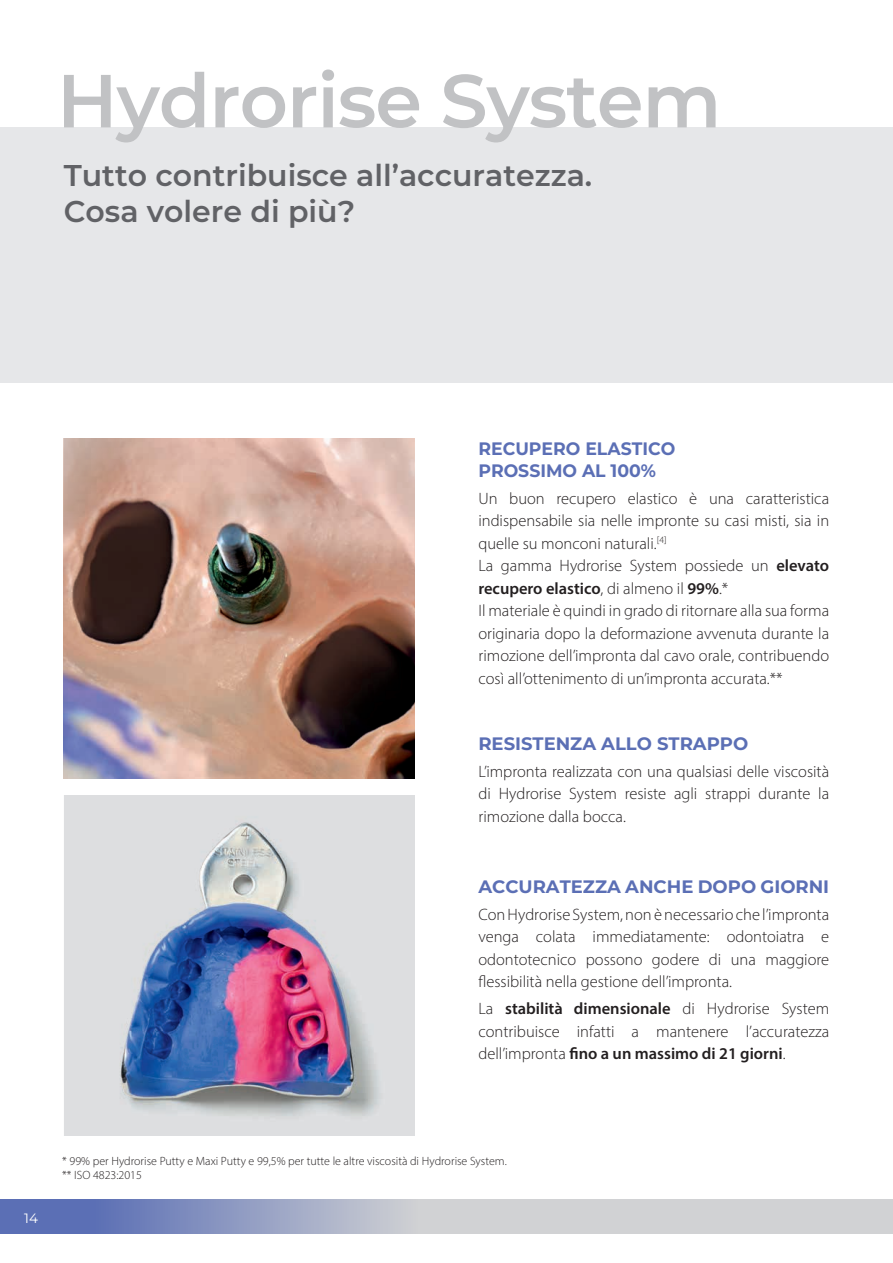
<style>
.page{position:relative;width:893px;height:1263px;background:#fff}
.page>*{position:absolute;margin:0;border:0;box-sizing:border-box;transform-origin:0 0}
.page_title{font:100 75px "Montserrat";letter-spacing:-.015em;color:#c1c2c4}
.t1{font:100 30px/36px "Montserrat";color:#6c6d70}
.unordered_list{font:100 18px "Montserrat";color:#5b6fb5}
.unordered_list-2{font:100 18px "Montserrat";color:#5b6fb5;scale:.96 1}
.unordered_list-3{font:300 16.5px/22.5px "Myriad Pro";color:#231f20;text-align:justify}
.t2{font:100 13.5px "Montserrat";color:#fff}
.unordered_list-4{font:300 12px "Myriad Pro";color:#231f20}
.s1{font-weight:600}
</style>
<div class="page">
<svg style="left:64px;top:1199px;width:829px;height:34px;fill:#d1d2d4"></svg>
<div style="left:0;top:127px;width:893px;height:255px;background:#e6e7e9"></div>
<img style="left:64px;top:438px;width:351px;height:340px">
<img style="left:121px;top:823px;width:233px;height:276px">
<div style="left:0;top:1199px;width:62px;height:34px;background:#5b6fb5"></div>
<p class="page_title" style="left:57px;top:51px;width:666px">Hydrorise System</p>
<h2 class="t1" style="left:64px;top:157px;width:530px">Tutto contribuisce all’accuratezza.<br>Cosa volere di più?</h2>
<p class="unordered_list-2" style="left:478px;top:437px;width:207px">RECUPERO ELASTICO</p>
<p class="unordered_list-2" style="left:478px;top:459px;width:186px">PROSSIMO AL 100%</p>
<p class="unordered_list-3" style="left:478px;top:487px;width:352px">Un buon recupero elastico è una caratteristica indispensabile sia nelle impronte su casi misti, sia in quelle su monconi naturali.<sup>[4]</sup></p>
<p class="unordered_list-3" style="left:478px;top:554px;width:352px">La gamma Hydrorise System possiede un <span class="s1">elevato recupero elastico</span>, di almeno il <span class="s1">99%</span>.*</p>
<p class="unordered_list-3" style="left:478px;top:599px;width:352px">Il materiale è quindi in grado di ritornare alla sua forma originaria dopo la deformazione avvenuta durante la rimozione dell’impronta dal cavo orale, contribuendo così all’ottenimento di un’impronta accurata.**</p>
<p class="unordered_list" style="left:478px;top:731px;width:271px">RESISTENZA ALLO STRAPPO</p>
<p class="unordered_list-3" style="left:478px;top:760px;width:352px">L’impronta realizzata con una qualsiasi delle viscosità di Hydrorise System resiste agli strappi durante la rimozione dalla bocca.</p>
<p class="unordered_list" style="left:478px;top:875px;width:352px">ACCURATEZZA ANCHE DOPO GIORNI</p>
<p class="unordered_list-3" style="left:478px;top:903px;width:352px">Con Hydrorise System, non è necessario che l’impronta venga colata immediatamente: odontoiatra e odontotecnico possono godere di una maggiore flessibilità nella gestione dell’impronta.</p>
<p class="unordered_list-3" style="left:478px;top:997px;width:352px">La <span class="s1">stabilità dimensionale</span> di Hydrorise System contribuisce infatti a mantenere l’accuratezza dell’impronta <span class="s1">fino a un massimo di 21 giorni</span>.</p>
<p class="t2" style="left:24px;top:1209px;width:15px">14</p>
<p class="unordered_list-4" style="left:62px;top:1153px;width:446px">* 99% per Hydrorise Putty e Maxi Putty e 99,5% per tutte le altre viscosità di Hydrorise System.</p>
<p class="unordered_list-4" style="left:62px;top:1168px;width:81px">** ISO 4823:2015</p>
</div>
